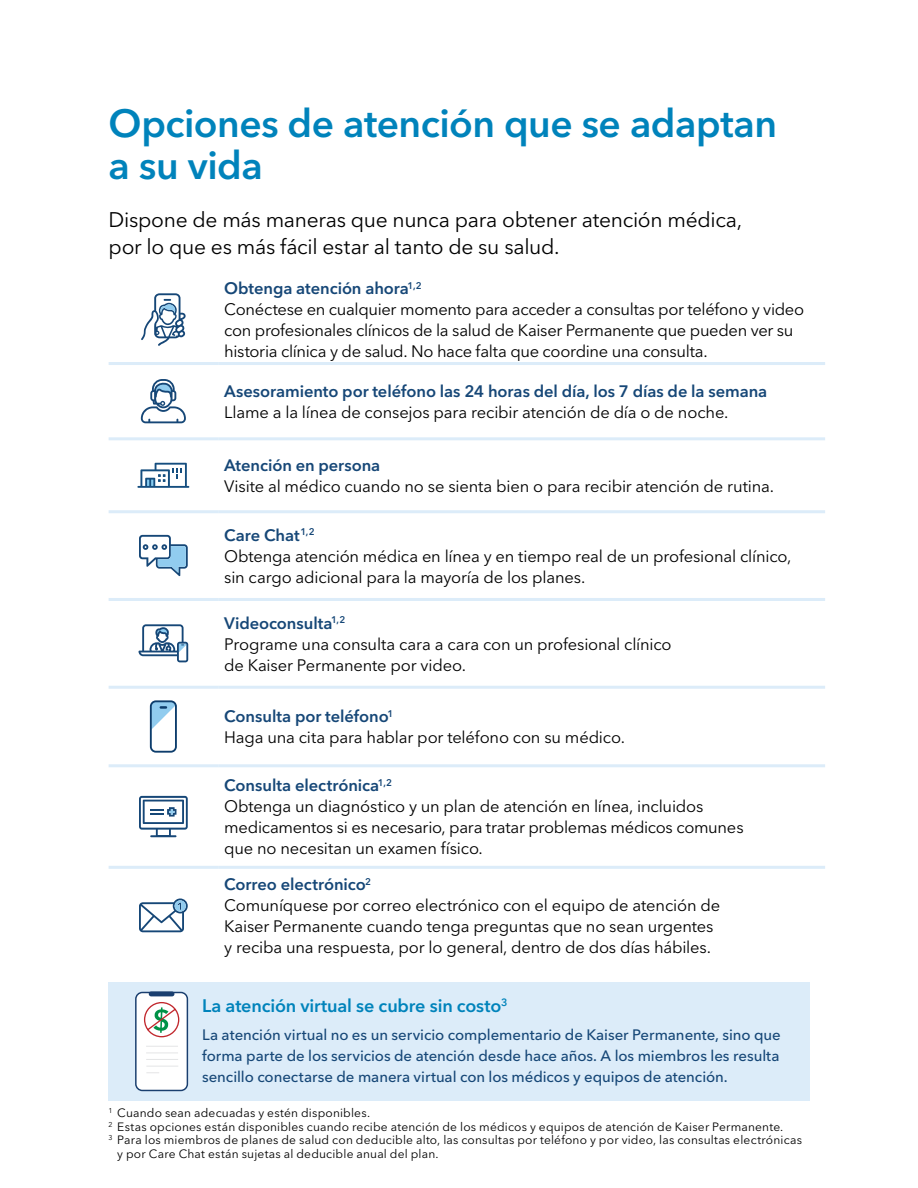
<style>
.page{position:relative;width:918px;height:1188px;background:#fff}
.page>*{position:absolute;margin:0;border:0;box-sizing:border-box;transform-origin:0 0}
.t1{font:600 39px/42px "Avenir Next LT Pro";letter-spacing:-.015em;color:#0083bb}
.t2{font:21px/27px "Avenir Next LT Pro";letter-spacing:-.015em;color:#000}
.t3{font:600 18px "Avenir Next LT Pro";letter-spacing:-.01em;color:#0083bb}
.t4{font:16.5px/21px "Avenir Next LT Pro";letter-spacing:-.01em;color:#000}
.t5{font:600 16.5px "Avenir Next LT Pro";letter-spacing:-.005em;color:#164777}
.t6{font:500 15px/21px "Avenir Next LT Pro";letter-spacing:-.005em;color:#164777;text-align:justify}
.t7{font:12px "Avenir Next LT Pro";letter-spacing:.015em;color:#000}
.s1{font-weight:600;color:#164777}
</style>
<div class="page">
<div style="left:108px;top:982px;width:702px;height:119px;background:#dcecf9"></div>
<hr style="left:109px;top:362px;width:109px;height:3px;background:#dcecf9">
<hr style="left:218px;top:362px;width:607px;height:3px;background:#dcecf9">
<hr style="left:109px;top:437px;width:109px;height:3px;background:#dcecf9">
<hr style="left:218px;top:437px;width:607px;height:3px;background:#dcecf9">
<hr style="left:109px;top:598px;width:109px;height:3px;background:#dcecf9">
<hr style="left:218px;top:598px;width:607px;height:3px;background:#dcecf9">
<hr style="left:109px;top:686px;width:109px;height:3px;background:#dcecf9">
<hr style="left:218px;top:686px;width:607px;height:3px;background:#dcecf9">
<hr style="left:109px;top:764px;width:109px;height:3px;background:#dcecf9">
<hr style="left:218px;top:764px;width:607px;height:3px;background:#dcecf9">
<hr style="left:109px;top:866px;width:109px;height:3px;background:#dcecf9">
<hr style="left:218px;top:866px;width:607px;height:3px;background:#dcecf9">
<hr style="left:109px;top:510px;width:109px;height:3px;background:#dcecf9">
<hr style="left:218px;top:510px;width:607px;height:3px;background:#dcecf9">
<svg style="left:141px;top:293px;width:45px;height:53px"></svg>
<svg style="left:141px;top:379px;width:45px;height:44px"></svg>
<svg style="left:137px;top:463px;width:52px;height:25px"></svg>
<svg style="left:139px;top:535px;width:49px;height:41px"></svg>
<svg style="left:139px;top:624px;width:49px;height:38px"></svg>
<svg style="left:150px;top:700px;width:27px;height:53px"></svg>
<svg style="left:139px;top:796px;width:49px;height:41px"></svg>
<svg style="left:139px;top:898px;width:49px;height:34px"></svg>
<div style="left:136px;top:993px;width:51px;height:98px;background:#fff;border-radius:7px"></div>
<div style="left:135px;top:992px;width:53px;height:99px;border:1px solid #1a3f6f;border-radius:7px"></div>
<div style="left:149px;top:991px;width:25px;height:5px;background:#1a3f6f;border-radius:2px"></div>
<hr style="left:146px;top:1066px;width:32px;height:1px;background:#e4e5e6">
<svg style="left:146px;top:1072px;width:13px;height:1px"></svg>
<hr style="left:146px;top:1059px;width:32px;height:1px;background:#e4e5e6">
<hr style="left:146px;top:1053px;width:32px;height:1px;background:#e4e5e6">
<hr style="left:146px;top:1046px;width:32px;height:1px;background:#e4e5e6">
<svg style="left:143px;top:1002px;width:37px;height:36px"></svg>
<h1 class="t1" style="left:109px;top:103px;width:670px">Opciones de atención que se adaptan a su vida</h1>
<p class="t2" style="left:109px;top:206px;width:635px">Dispone de más maneras que nunca para obtener atención médica, por lo que es más fácil estar al tanto de su salud.</p>
<p class="t4" style="left:224px;top:278px;width:582px"><span class="s1">Obtenga atención ahora</span><sup>1,2<br></sup>Conéctese en cualquier momento para acceder a consultas por teléfono y video con profesionales clínicos de la salud de Kaiser Permanente que pueden ver su historia clínica y de salud. No hace falta que coordine una consulta.</p>
<p class="t5" style="left:224px;top:381px;width:545px">Asesoramiento por teléfono las 24 horas del día, los 7 días de la semana</p>
<p class="t4" style="left:224px;top:402px;width:506px">Llame a la línea de consejos para recibir atención de día o de noche.</p>
<p class="t5" style="left:224px;top:455px;width:158px">Atención en persona</p>
<p class="t4" style="left:224px;top:476px;width:551px">Visite al médico cuando no se sienta bien o para recibir atención de rutina.</p>
<p class="t4" style="left:224px;top:525px;width:569px"><span class="s1">Care Chat</span><sup>1,2<br></sup>Obtenga atención médica en línea y en tiempo real de un profesional clínico, sin cargo adicional para la mayoría de los planes.</p>
<p class="t4" style="left:224px;top:612px;width:449px"><span class="s1">Videoconsulta</span><sup>1,2<br></sup>Programe una consulta cara a cara con un profesional clínico de Kaiser Permanente por video.</p>
<p class="t4" style="left:224px;top:706px;width:402px"><span class="s1">Consulta por teléfono</span><sup>1<br></sup>Haga una cita para hablar por teléfono con su médico.</p>
<p class="t4" style="left:224px;top:775px;width:521px"><span class="s1">Consulta electrónica</span><sup>1,2<br></sup>Obtenga un diagnóstico y un plan de atención en línea, incluidos medicamentos si es necesario, para tratar problemas médicos comunes que no necesitan un examen físico.</p>
<p class="t4" style="left:224px;top:874px;width:498px"><span class="s1">Correo electrónico</span><sup>2<br></sup>Comuníquese por correo electrónico con el equipo de atención de Kaiser Permanente cuando tenga preguntas que no sean urgentes y reciba una respuesta, por lo general, dentro de dos días hábiles.</p>
<p class="t3" style="left:202px;top:995px;width:307px">La atención virtual se cubre sin costo<sup>3</sup></p>
<p class="t6" style="left:202px;top:1024px;width:580px">La atención virtual no es un servicio complementario de Kaiser Permanente, sino que forma parte de los servicios de atención desde hace años. A los miembros les resulta sencillo conectarse de manera virtual con los médicos y equipos de atención.</p>
<p class="t7" style="left:109px;top:1106px;width:263px"><sup>1</sup> Cuando sean adecuadas y estén disponibles.</p>
<p class="t7" style="left:109px;top:1119px;width:676px"><sup>2</sup> Estas opciones están disponibles cuando recibe atención de los médicos y equipos de atención de Kaiser Permanente.</p>
<p class="t7" style="left:109px;top:1133px;width:695px"><sup>3</sup> Para los miembros de planes de salud con deducible alto, las consultas por teléfono y por video, las consultas electrónicas</p>
<p class="t7" style="left:117px;top:1146px;width:323px">y por Care Chat están sujetas al deducible anual del plan.</p>
</div>
